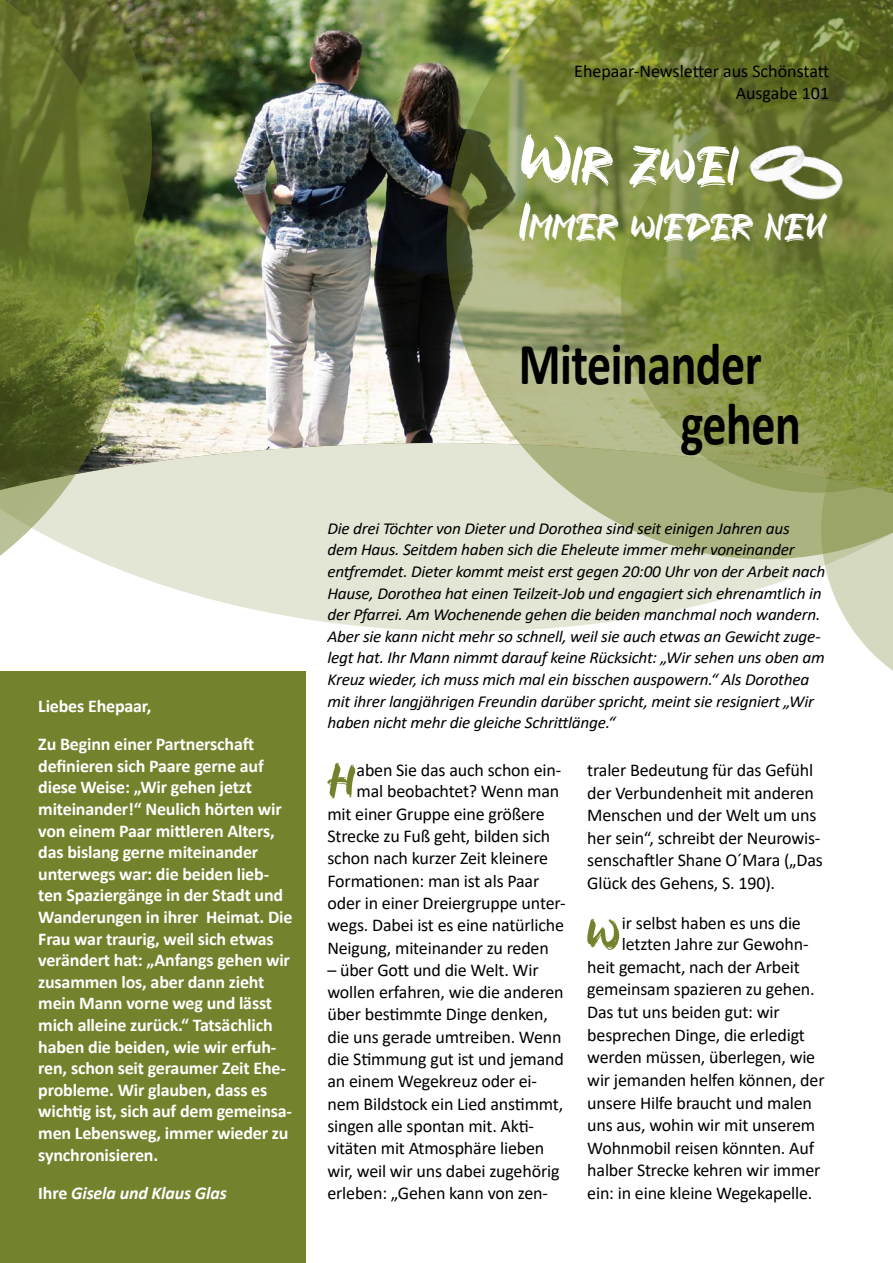
<style>
.page{position:relative;width:893px;height:1263px;background:#fff}
.page>*{position:absolute;margin:0;border:0;box-sizing:border-box;transform-origin:0 0}
.t1{font:700 60px/60px "Calibri";letter-spacing:-.01em;color:#000;scale:.8 1}
.t2{font:56.7px "a Always Smile";color:#fff}
.t3{font:52.2px "a Always Smile";color:#73822d}
.t4{font:38.85px "a Always Smile";color:#fff}
.t5{font:18px/22.4px "Calibri";letter-spacing:-.01em;color:#000}
.t6{font:700 18px/21.6px "Calibri";letter-spacing:-.01em;color:#fff}
.t7{font:italic 700 18px "Calibri";letter-spacing:-.01em;color:#fff}
.t8{font:italic 16.8px/21.6px "Calibri";letter-spacing:-.015em;color:#000}
.s1{font-size:81px}
.s2{font-size:55.5px}
.s3{font-style:normal}
</style>
<div class="page">
<svg style="left:136px;top:493px;width:685px;height:138px;fill:#e3e6d5"></svg>
<img style="left:136px;top:0;width:310px;height:493px">
<svg style="left:446px;top:0;width:447px;height:559px;background:#949d67"></svg>
<svg style="left:621px;top:101px;width:272px;height:392px;background:#829046"></svg>
<svg style="left:0;top:404px;width:136px;height:172px;background:#a9ae91"></svg>
<svg style="left:0;top:0;width:152px;height:404px;background:#687632"></svg>
<img style="left:740px;top:137px;width:111px;height:68px">
<svg style="left:821px;top:354px;width:72px;height:317px;background:#abb57f"></svg>
<div style="left:0;top:671px;width:306px;height:592px;background:#73822d"></div>
<p class="t5" style="left:574px;top:60px;width:256px;line-height:21.6px;text-align:right">Ehepaar-Newsletter aus Schönstatt<br>Ausgabe 101</p>
<h2 class="t2" style="left:519px;top:143px;width:220px"><span class="s1">W</span>IR ZWEI</h2>
<h3 class="t4" style="left:519px;top:211px;width:307px"><span class="s2">I</span>MMER WIEDER NEU</h3>
<p class="t6" style="left:38px;top:686px;width:217px;line-height:38.5px">Liebes Ehepaar,<br>Zu Beginn einer Partnerschaft</p>
<p class="t6" style="left:38px;top:755px;width:256px">definieren sich Paare gerne auf diese Weise: „Wir gehen jetzt miteinander!“ Neulich hörten wir von einem Paar mittleren Alters, das bislang gerne miteinander unterwegs war: die beiden lieb&shy;ten Spaziergänge in der Stadt und<br>Wanderungen in ihrer Heimat. Die<br>Frau war traurig, weil sich etwas verändert hat: „Anfangs gehen wir zusammen los, aber dann zieht mein Mann vorne weg und lässt mich alleine zurück.“ Tatsächlich haben die beiden, wie wir erfuh&shy;ren, schon seit geraumer Zeit Ehe&shy;probleme. Wir glauben, dass es wichtig ist, sich auf dem gemeinsa&shy;men Lebensweg, immer wieder zu synchronisieren.</p>
<p class="t7" style="left:38px;top:1180px;width:190px"><span class="s3">Ihre</span> Gisela und Klaus Glas</p>
<h1 class="t1" style="left:681px;top:334px;width:152px;text-indent:-162px">Miteinander gehen</h1>
<p class="t8" style="left:327px;top:517px;width:499px">Die drei Töchter von Dieter und Dorothea sind seit einigen Jahren aus<br>dem Haus. Seitdem haben sich die Eheleute immer mehr voneinander entfremdet. Dieter kommt meist erst gegen 20:00 Uhr von der Arbeit nach Hause, Dorothea hat einen Teilzeit-Job und engagiert sich ehrenamtlich in der Pfarrei. Am Wochenende gehen die beiden manchmal noch wandern.<br>Aber sie kann nicht mehr so schnell, weil sie auch etwas an Gewicht zuge&shy;legt hat. Ihr Mann nimmt darauf keine Rücksicht: „Wir sehen uns oben am Kreuz wieder, ich muss mich mal ein bisschen auspowern.“ Als Dorothea mit ihrer langjährigen Freundin darüber spricht, meint sie resigniert „Wir haben nicht mehr die gleiche Schrittlänge.“</p>
<h3 class="t3" style="left:328px;top:760px;width:27px">H</h3>
<p class="t5" style="left:357px;top:758px;width:206px">aben Sie das auch schon ein-</p>
<p class="t5" style="left:357px;top:780px;width:204px">mal beobachtet? Wenn man</p>
<p class="t5" style="left:327px;top:802px;width:219px">mit einer Gruppe eine größere</p>
<p class="t5" style="left:327px;top:824px;width:224px">Strecke zu Fuß geht, bilden sich</p>
<p class="t5" style="left:327px;top:847px;width:222px">schon nach kurzer Zeit kleinere</p>
<p class="t5" style="left:327px;top:869px;width:213px">Formationen: man ist als Paar</p>
<p class="t5" style="left:327px;top:891px;width:240px">oder in einer Dreiergruppe unter-</p>
<p class="t5" style="left:327px;top:913px;width:238px">wegs. Dabei ist es eine natürliche</p>
<p class="t5" style="left:327px;top:936px;width:223px">Neigung, miteinander zu reden</p>
<p class="t5" style="left:327px;top:958px;width:238px">– über Gott und die Welt. Wir wollen erfahren, wie die anderen über bestimmte Dinge denken, die uns gerade umtreiben. Wenn die Stimmung gut ist und jemand an einem Wegekreuz oder ei&shy;nem Bildstock ein Lied anstimmt, singen alle spontan mit. Akti&shy;vitäten mit Atmosphäre lieben wir, weil wir uns dabei zugehörig erleben: „Gehen kann von zen-</p>
<p class="t5" style="left:587px;top:758px;width:237px">traler Bedeutung für das Gefühl der Verbundenheit mit anderen<br>Menschen und der Welt um uns her sein“, schreibt der Neurowis&shy;senschaftler Shane O´Mara („Das<br>Glück des Gehens, S. 190).</p>
<h3 class="t3" style="left:586px;top:913px;width:35px">W</h3>
<p class="t5" style="left:622px;top:911px;width:181px">ir selbst haben es uns die</p>
<p class="t5" style="left:622px;top:932px;width:188px">letzten Jahre zur Gewohn-</p>
<p class="t5" style="left:587px;top:955px;width:214px">heit gemacht, nach der Arbeit</p>
<p class="t5" style="left:587px;top:978px;width:229px">gemeinsam spazieren zu gehen.</p>
<p class="t5" style="left:587px;top:1000px;width:194px">Das tut uns beiden gut: wir</p>
<p class="t5" style="left:587px;top:1023px;width:219px">besprechen Dinge, die erledigt</p>
<p class="t5" style="left:587px;top:1046px;width:229px">werden müssen, überlegen, wie</p>
<p class="t5" style="left:587px;top:1068px;width:239px">wir jemanden helfen können, der</p>
<p class="t5" style="left:587px;top:1091px;width:226px">unsere Hilfe braucht und malen</p>
<p class="t5" style="left:587px;top:1113px;width:229px">uns aus, wohin wir mit unserem</p>
<p class="t5" style="left:587px;top:1136px;width:228px">Wohnmobil reisen könnten. Auf</p>
<p class="t5" style="left:587px;top:1159px;width:235px">halber Strecke kehren wir immer</p>
<p class="t5" style="left:587px;top:1181px;width:227px">ein: in eine kleine Wegekapelle.</p>
</div>
